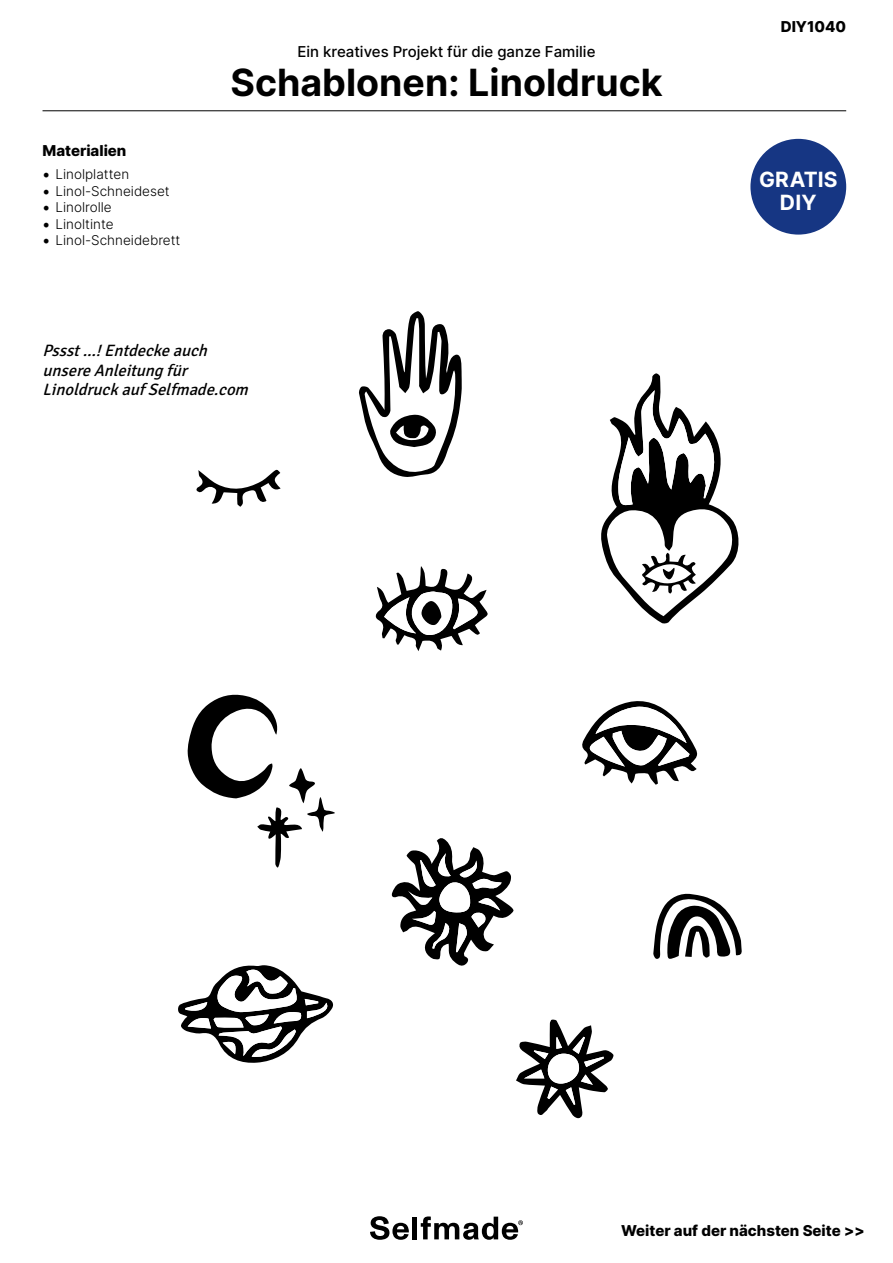
<style>
.page{position:relative;width:893px;height:1263px;background:#fff}
.page>*{position:absolute;margin:0;border:0;box-sizing:border-box;transform-origin:0 0}
.t1{font:700 37.5px "Inter";color:#000}
.t2{font:700 21px/22.5px "Inter";letter-spacing:.01em;color:#fff;text-align:center}
.t3{font:italic 16.5px/19.8px "Signika";color:#000}
.t4{font:800 15px "Inter";color:#000}
.t5{font:500 15px "Inter";color:#000}
.t6{font:300 13.5px "Inter";color:#000}
.s1{font-family:"Minion Pro";font-weight:400;font-size:18px}
</style>
<div class="page">
<svg style="left:370px;top:1216px;width:39px;height:24px"></svg>
<hr style="left:413px;top:1216px;width:4px;height:23px;background:#000">
<svg style="left:421px;top:1216px;width:102px;height:24px"></svg>
<hr style="left:43px;top:111px;width:803px;height:1px;background:#000">
<div style="left:750px;top:139px;width:96px;height:96px;background:#163683;border-radius:50%"></div>
<svg style="left:196px;top:469px;width:85px;height:38px"></svg>
<svg style="left:653px;top:893px;width:89px;height:66px"></svg>
<svg style="left:187px;top:694px;width:148px;height:174px"></svg>
<svg style="left:391px;top:838px;width:123px;height:128px"></svg>
<svg style="left:178px;top:965px;width:156px;height:98px"></svg>
<svg style="left:582px;top:701px;width:116px;height:84px"></svg>
<svg style="left:516px;top:1019px;width:98px;height:99px"></svg>
<svg style="left:375px;top:566px;width:113px;height:85px"></svg>
<svg style="left:359px;top:311px;width:103px;height:166px"></svg>
<svg style="left:601px;top:373px;width:138px;height:251px"></svg>
<p class="t5" style="left:297px;top:41px;width:299px">Ein kreatives Projekt für die ganze Familie</p>
<p class="t4" style="left:43px;top:140px;width:85px">Materialien</p>
<p class="t6" style="left:43px;top:165px;width:88px"><span class="s1">•</span> Linolplatten</p>
<p class="t6" style="left:43px;top:181px;width:128px"><span class="s1">•</span> Linol-Schneideset</p>
<p class="t6" style="left:43px;top:198px;width:71px"><span class="s1">•</span> Linolrolle</p>
<p class="t6" style="left:43px;top:214px;width:72px"><span class="s1">•</span> Linoltinte</p>
<p class="t6" style="left:43px;top:231px;width:139px"><span class="s1">•</span> Linol-Schneidebrett</p>
<h1 class="t1" style="left:230px;top:55px;width:433px">Schablonen: Linoldruck</h1>
<p class="t3" style="left:43px;top:340px;width:212px">Pssst...!Entdeckeauch unsereAnleitungfür<br>Linoldruckauf Selfmade.com</p>
<p class="t4" style="left:781px;top:15px;width:67px">DIY1040</p>
<h2 class="t2" style="left:759px;top:168px;width:80px">GRATIS<br>DIY</h2>
<p class="t4" style="left:621px;top:1220px;width:245px">Weiter auf der nächsten Seite &gt;&gt;</p>
</div>
